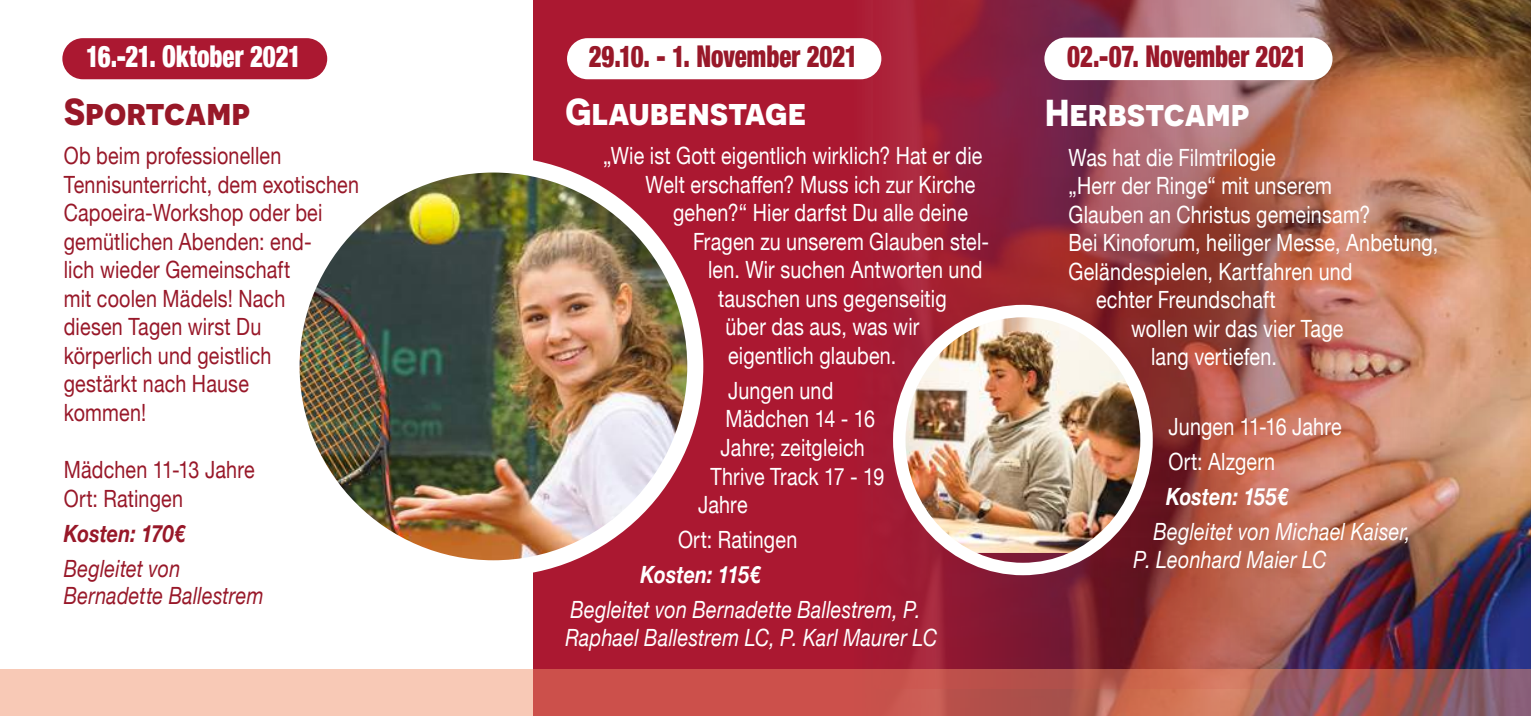
<style>
.page{position:relative;width:1531px;height:716px;background:#fff}
.page>*{position:absolute;margin:0;border:0;box-sizing:border-box;transform-origin:0 0}
.t1{font:700 37.5px "Novecentosans";color:#fff}
.t2{font:700 37.5px "Novecentosans";color:#981828}
.t3{font:900 condensed 30px "Helvetica Neue";letter-spacing:-.005em;color:#981829;scale:.83 1}
.t4{font:900 condensed 30px "Helvetica Neue";color:#99182a;scale:.83 1}
.t5{font:900 condensed 30px "Helvetica Neue";color:#fff;scale:.83 1}
.t6{font:23.75px/35px "Helvetica Neue";letter-spacing:.01em;color:#fff;scale:.83 1}
.t7{font:23.75px/28.5px "Helvetica Neue";letter-spacing:.01em;color:#981829;scale:.83 1}
.t8{font:italic 23.75px/27.5px "Helvetica Neue";letter-spacing:.015em;color:#fff;scale:.83 1}
.t9{font:italic 23.75px/27.5px "Helvetica Neue";letter-spacing:.01em;color:#981829;scale:.83 1}
.t10{font:italic 700 23.75px "Helvetica Neue";color:#fff;scale:.83 1}
.t11{font:italic 700 23.75px "Helvetica Neue";letter-spacing:.005em;color:#981829;scale:.83 1}
</style>
<div class="page">
<div style="left:534px;top:0;width:997px;height:716px;background:#ab1831"></div>
<img style="left:850px;top:0;width:681px;height:669px">
<img style="left:873px;top:0;width:595px;height:669px">
<img style="left:291px;top:164px;width:404px;height:404px;border-radius:202px">
<div style="left:283px;top:156px;width:420px;height:420px;border:16px solid #fff;border-radius:50%"></div>
<svg style="left:0;top:669px;width:1531px;height:47px;background:#cf7f74"></svg>
<div style="left:62px;top:38px;width:265px;height:41px;background:#ab1831;border-radius:21px"></div>
<div style="left:567px;top:38px;width:314px;height:41px;background:#fff;border-radius:21px"></div>
<div style="left:1044px;top:38px;width:288px;height:42px;background:#fff;border-radius:21px"></div>
<img style="left:899px;top:311px;width:247px;height:242px">
<div style="left:893px;top:305px;width:260px;height:270px;border:12px solid #fff;border-radius:50%"></div>
<p class="t5" style="left:86px;top:32px;width:260px">16.-21. Oktober 2021</p>
<p class="t3" style="left:589px;top:32px;width:326px">29.10. - 1. November 2021</p>
<h1 class="t2" style="left:64px;top:89px;width:188px">Sportcamp</h1>
<p class="t7" style="left:64px;top:143px;width:357px">Ob beim professionellen<br>Tennisunterricht, dem exotischen<br>Capoeira-Workshop oder bei gemütlichen Abenden: end-<br>lich wieder Gemeinschaft<br>mit coolen Mädels! Nach<br>diesen Tagen wirst Du<br>körperlich und geistlich<br>gestärkt nach Hause<br>kommen!</p>
<p class="t7" style="left:64px;top:457px;width:231px">Mädchen 11-13 Jahre<br>Ort: Ratingen</p>
<p class="t11" style="left:64px;top:514px;width:148px">Kosten: 170€</p>
<p class="t9" style="left:64px;top:556px;width:242px">Begleitet von<br>Bernadette Ballestrem</p>
<h1 class="t1" style="left:565px;top:89px;width:242px">Glaubenstage</h1>
<p class="t6" style="left:603px;top:140px;width:459px">„Wie ist Gott eigentlich wirklich? Hat er die</p>
<p class="t6" style="left:645px;top:168px;width:399px">Welt erschaffen? Muss ich zur Kirche</p>
<p class="t6" style="left:673px;top:197px;width:357px">gehen?“ Hier darfst Du alle deine</p>
<p class="t6" style="left:693px;top:225px;width:358px">Fragen zu unserem Glauben stel-</p>
<p class="t6" style="left:708px;top:254px;width:332px">len. Wir suchen Antworten und</p>
<p class="t6" style="left:718px;top:282px;width:277px">tauschen uns gegenseitig</p>
<p class="t6" style="left:725px;top:311px;width:235px">über das aus, was wir</p>
<p class="t6" style="left:728px;top:339px;width:204px">eigentlich glauben.</p>
<p class="t6" style="left:728px;top:374px;width:128px">Jungen und</p>
<p class="t6" style="left:725px;top:403px;width:182px">Mädchen 14 - 16</p>
<p class="t6" style="left:720px;top:431px;width:175px">Jahre; zeitgleich</p>
<p class="t6" style="left:710px;top:460px;width:211px">Thrive Track 17 - 19</p>
<p class="t6" style="left:698px;top:488px;width:61px">Jahre</p>
<p class="t6" style="left:678px;top:523px;width:145px">Ort: Ratingen</p>
<p class="t10" style="left:640px;top:556px;width:146px">Kosten: 115€</p>
<p class="t8" style="left:565px;top:597px;width:449px">Begleitet von Bernadette Ballestrem, P.<br>Raphael Ballestrem LC, P. Karl Maurer LC</p>
<p class="t4" style="left:1067px;top:31px;width:290px">02.-07. November 2021</p>
<h1 class="t1" style="left:1045px;top:90px;width:206px">Herbstcamp</h1>
<p class="t6" style="left:1068px;top:141px;width:251px">Was hat die Filmtrilogie</p>
<p class="t6" style="left:1068px;top:170px;width:319px">„Herr der Ringe“ mit unserem</p>
<p class="t6" style="left:1068px;top:198px;width:365px">Glauben an Christus gemeinsam?</p>
<p class="t6" style="left:1068px;top:227px;width:447px">Bei Kinoforum, heiliger Messe, Anbetung,</p>
<p class="t6" style="left:1068px;top:255px;width:344px">Geländespielen, Kartfahren und</p>
<p class="t6" style="left:1096px;top:284px;width:218px">echter Freundschaft</p>
<p class="t6" style="left:1131px;top:312px;width:257px">wollen wir das vier Tage</p>
<p class="t6" style="left:1151px;top:341px;width:153px">lang vertiefen.</p>
<p class="t6" style="left:1168px;top:411px;width:210px">Jungen 11-16 Jahre<br>Ort: Alzgern</p>
<p class="t10" style="left:1166px;top:478px;width:149px">Kosten: 155€</p>
<p class="t8" style="left:1133px;top:519px;width:335px;text-indent:20px">Begleitet von Michael Kaiser,<br>P. Leonhard Maier LC</p>
</div>
